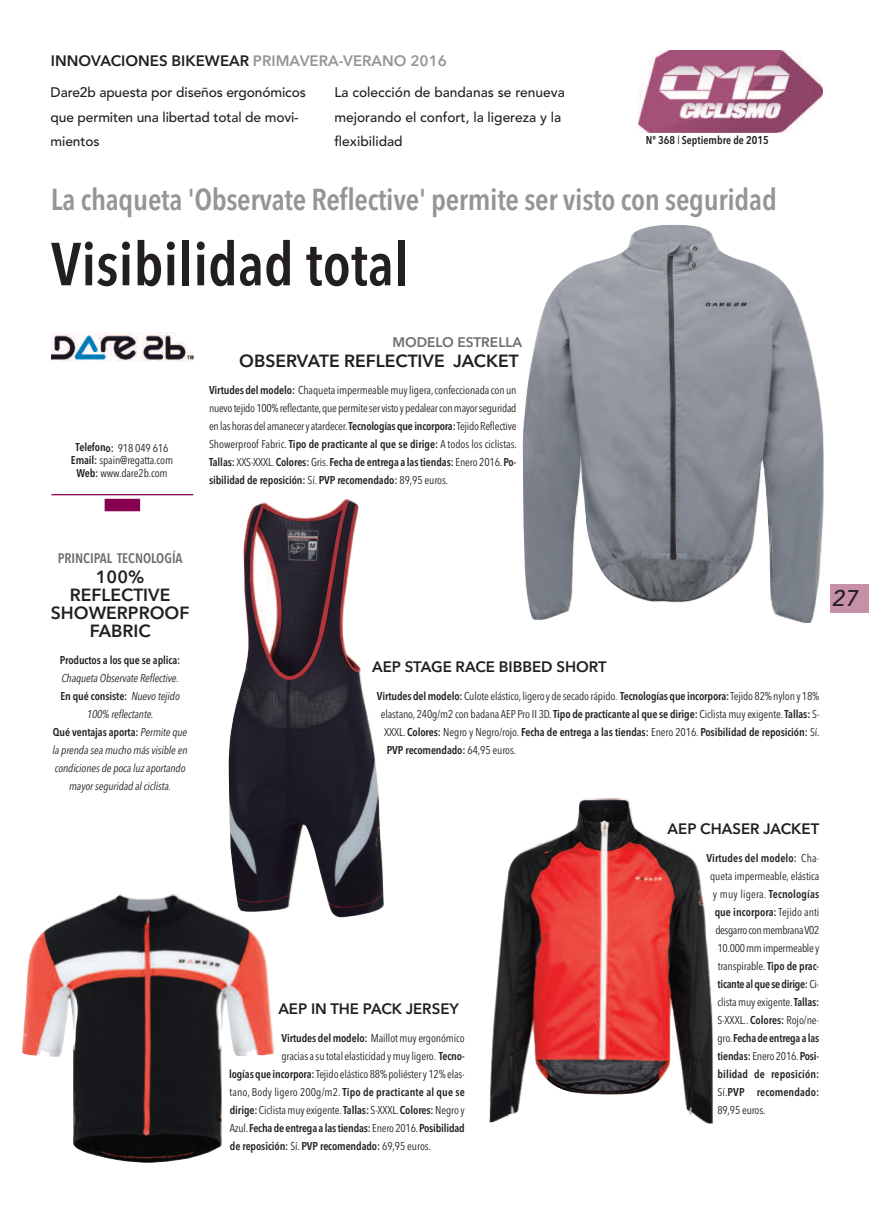
<style>
.page{position:relative;width:869px;height:1205px;background:#fff}
.page>*{position:absolute;margin:0;border:0;box-sizing:border-box;transform-origin:0 0}
.t1{font:600 60px "Avenir Next Condensed";color:#231f20}
.t2{font:600 30px "Avenir Next Condensed";letter-spacing:-.01em;color:#939598}
.t3{font:italic 500 22.5px "Avenir";color:#231f20}
.t4{font:600 17.5px/18px "Avenir Next";color:#231f20;text-align:center}
.t5{font:600 15px "Avenir Next";color:#231f20}
.t6{font:500 13.75px/24.2px "Avenir";letter-spacing:-.01em;color:#231f20}
.t7{font:600 13.75px "Avenir Next Condensed";color:#6c6d70}
.t8{font:600 13.75px "Avenir Next";color:#6c6d70}
.t9{font:11.25px/18px "Avenir Next Condensed";letter-spacing:-.01em;color:#231f20;text-align:center}
.t10{font:600 11.25px "Avenir Next Condensed";letter-spacing:-.01em;color:#231f20}
.t11{font:italic 11.25px/18px "Avenir Next Condensed";letter-spacing:-.01em;color:#231f20;text-align:center}
.t12{font:600 11.25px "Avenir Next Condensed";letter-spacing:.01em;color:#231f20}
.t13{font:11.25px "Avenir Next Condensed";letter-spacing:.01em;color:#231f20}
.t14{font:11.25px "Avenir Next Condensed";letter-spacing:-.035em;color:#231f20}
.s1{color:#939598}
.s2{font-family:"Avenir";font-weight:400}
.s3{font-weight:600}
.s4{font-weight:600;font-style:normal}
.s5{font-weight:400}
</style>
<div class="page">
<img style="left:638px;top:50px;width:184px;height:82px">
<hr style="left:51px;top:494px;width:142px;height:1px;background:#870151">
<div style="left:105px;top:499px;width:35px;height:12px;background:#870151"></div>
<img style="left:51px;top:333px;width:142px;height:29px">
<img style="left:522px;top:225px;width:302px;height:398px">
<img style="left:228px;top:498px;width:156px;height:419px">
<img style="left:489px;top:798px;width:223px;height:325px">
<div style="left:829px;top:585px;width:39px;height:28px;background:#c691a7"></div>
<img style="left:22px;top:893px;width:252px;height:270px">
<h3 class="t5" style="left:51px;top:48px;width:397px">INNOVACIONES BIKEWEAR <span class="s1">PRIMAVERA-VERANO 2016</span></h3>
<p class="t6" style="left:51px;top:80px;width:257px">Dare2b apuesta por diseños ergonómicos que permiten una libertad total de movi&shy;mientos</p>
<p class="t6" style="left:334px;top:80px;width:232px">La colección de bandanas se renueva mejorando el confort, la ligereza y la flexibilidad</p>
<p class="t10" style="left:645px;top:130px;width:124px">Nº 368 <span class="s2">l</span> Septiembre de 2015</p>
<h2 class="t2" style="left:51px;top:174px;width:727px">La chaqueta 'Observate Reflective' permite ser visto con seguridad</h2>
<h1 class="t1" style="left:51px;top:212px;width:359px">Visibilidad total</h1>
<p class="t9" style="left:71px;top:441px;width:104px;line-height:12.8px"><span class="s3">Telefono:</span> 918 049 616<br><span class="s3">Email:</span> spain@regatta.com<br><span class="s3">Web:</span> www.dare2b.com</p>
<p class="t8" style="left:392px;top:330px;width:131px">MODELO ESTRELLA</p>
<h3 class="t4" style="left:239px;top:351px;width:281px">OBSERVATE REFLECTIVE JACKET</h3>
<p class="t9" style="left:209px;top:380px;width:309px;text-align:justify"><span class="s3">Virtudes delmodelo:</span> Chaqueta impermeablemuyligera,confeccionada con un nuevotejido100%reflectante,quepermite servistoypedalearconmayorseguridad enlashorasdel amanecery atardecer.<span class="s3">Tecnologíasque incorpora:</span>TejidoReflective Showerproof Fabric. <span class="s3">Tipo de practicante al que se dirige:</span> A todos los ciclistas.<br><span class="s3">Tallas:</span> XXS-XXXL.<span class="s3">Colores:</span> Gris.<span class="s3">Fecha de entrega a lastiendas:</span> Enero 2016.<span class="s3">Po&shy;sibilidad de reposición:</span> Sí. <span class="s3">PVP recomendado:</span> 89,95 euros.</p>
<p class="t7" style="left:58px;top:546px;width:126px">PRINCIPAL TECNOLOGÍA</p>
<h3 class="t4" style="left:51px;top:567px;width:140px">100%<br>REFLECTIVE<br>SHOWERPROOF<br>FABRIC</h3>
<p class="t10" style="left:60px;top:650px;width:122px">Productos a los que se aplica:</p>
<p class="t11" style="left:53px;top:669px;width:136px">Chaqueta Observate Reflective.<br><span class="s4">En qué consiste:</span> Nuevo tejido<br>100% reflectante.<br><span class="s4">Qué ventajas aporta:</span> Permite que la prenda sea mucho más visible en condiciones de poca luz aportando mayor seguridad al ciclista.</p>
<h3 class="t3" style="left:831px;top:584px;width:28px">27</h3>
<h3 class="t5" style="left:372px;top:654px;width:236px">AEP STAGE RACE BIBBED SHORT</h3>
<p class="t9" style="left:377px;top:686px;width:443px"><span class="s3">Virtudes delmodelo:</span>Culote elástico,ligero y de secado rápido. <span class="s3">Tecnologías que incorpora:</span>Tejido 82%nylon y 18%</p>
<p class="t9" style="left:380px;top:704px;width:440px">elastano, 240g/m2 con badana AEP Pro II 3D.<span class="s3">Tipo de practicante al que se dirige:</span> Ciclista muy exigente.<span class="s3">Tallas:</span> S-</p>
<p class="t10" style="left:384px;top:722px;width:437px"><span class="s5">XXXL.</span> Colores: <span class="s5">Negro y Negro/rojo.</span> Fecha de entrega a las tiendas: <span class="s5">Enero 2016.</span> Posibilidad de reposición: <span class="s5">Sí.</span></p>
<p class="t10" style="left:386px;top:740px;width:131px">PVP recomendado: <span class="s5">64,95 euros.</span></p>
<h3 class="t5" style="left:278px;top:996px;width:182px">AEP IN THE PACK JERSEY</h3>
<p class="t9" style="left:281px;top:1028px;width:185px"><span class="s3">Virtudes delmodelo:</span> Maillotmuy ergonómico</p>
<p class="t9" style="left:281px;top:1046px;width:185px">gracias a su total elasticidad ymuyligero. <span class="s3">Tecno-</span></p>
<p class="t9" style="left:229px;top:1064px;width:237px"><span class="s3">logíasque incorpora:</span>Tejido elástico88%poliéstery12%elas-</p>
<p class="t12" style="left:229px;top:1082px;width:236px"><span class="s5">tano, Body ligero 200g/m2.</span> Tipo de practicante al que se</p>
<p class="t9" style="left:230px;top:1100px;width:236px"><span class="s3">dirige:</span> Ciclistamuy exigente.<span class="s3">Tallas:</span> S-XXXL.<span class="s3">Colores:</span>Negro y</p>
<p class="t10" style="left:230px;top:1118px;width:236px"><span class="s5">Azul.</span>Fechade entrega a lastiendas: <span class="s5">Enero2016.</span>Posibilidad</p>
<p class="t10" style="left:230px;top:1136px;width:202px">de reposición: <span class="s5">Sí.</span> PVP recomendado: <span class="s5">69,95 euros.</span></p>
<h3 class="t5" style="left:667px;top:816px;width:153px">AEP CHASER JACKET</h3>
<p class="t10" style="left:706px;top:848px;width:114px">Virtudes del modelo: <span class="s5">Cha-</span></p>
<p class="t9" style="left:709px;top:866px;width:111px">queta impermeable, elástica</p>
<p class="t13" style="left:712px;top:884px;width:108px">y muy ligera. <span class="s3">Tecnologías</span></p>
<p class="t10" style="left:714px;top:902px;width:106px">que incorpora: <span class="s5">Tejido anti</span></p>
<p class="t14" style="left:715px;top:920px;width:105px">desgarroconmembranaV02</p>
<p class="t9" style="left:717px;top:938px;width:103px">10.000mmimpermeabley</p>
<p class="t9" style="left:717px;top:956px;width:103px">transpirable. <span class="s3">Tipo de prac-</span></p>
<p class="t10" style="left:717px;top:974px;width:103px">ticantealquesedirige:<span class="s5">Ci-</span></p>
<p class="t9" style="left:717px;top:992px;width:103px">clista muy exigente.<span class="s3">Tallas:</span></p>
<p class="t9" style="left:717px;top:1010px;width:103px">S-XXXL.. <span class="s3">Colores:</span> Rojo/ne-</p>
<p class="t10" style="left:717px;top:1028px;width:103px"><span class="s5">gro.</span>Fechadeentrega a las</p>
<p class="t10" style="left:717px;top:1046px;width:103px">tiendas: <span class="s5">Enero 2016.</span>Posi-</p>
<p class="t12" style="left:717px;top:1064px;width:103px">bilidad de reposición:</p>
<p class="t12" style="left:717px;top:1082px;width:103px"><span class="s5">Sí.</span>PVP recomendado:</p>
<p class="t9" style="left:717px;top:1100px;width:50px">89,95 euros.</p>
</div>
